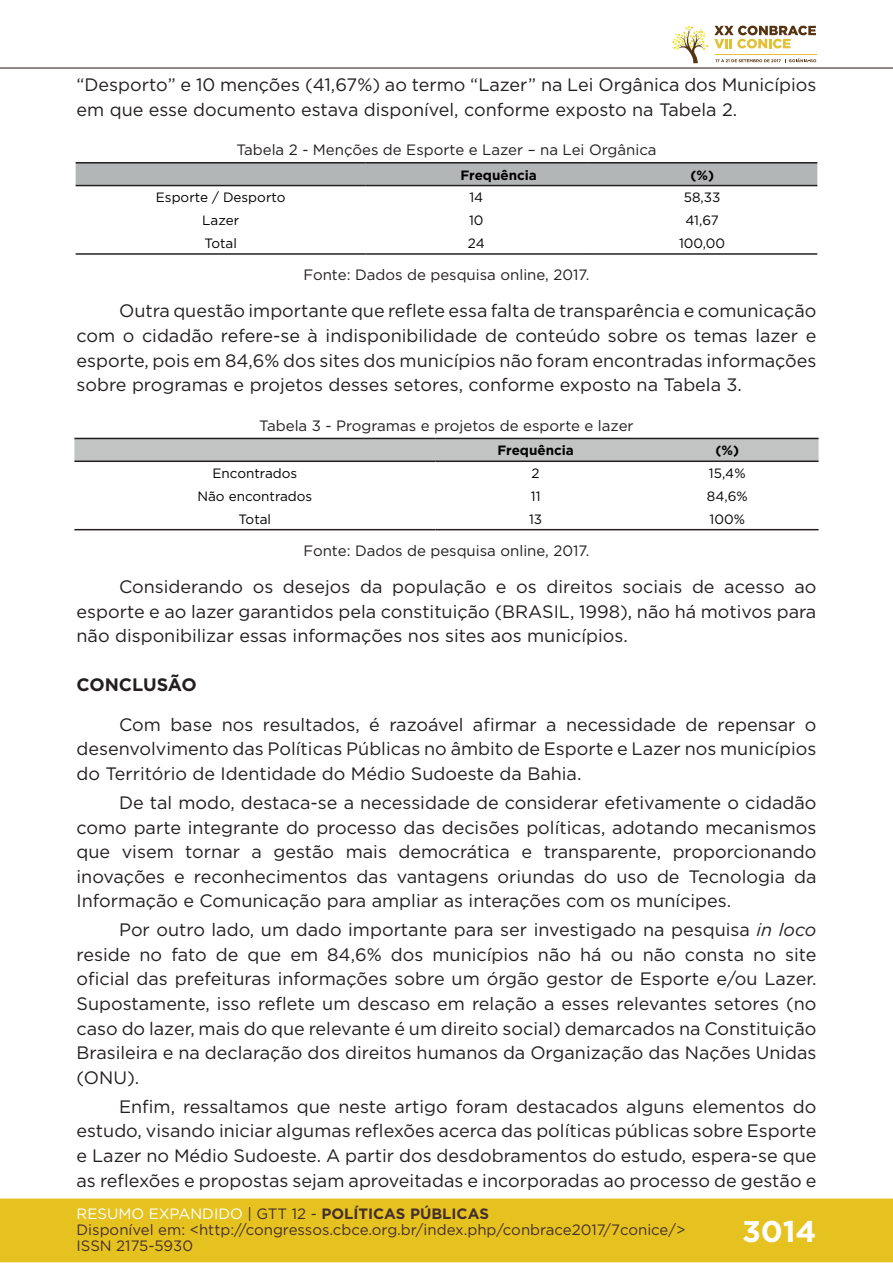
<style>
.page{position:relative;width:893px;height:1263px;background:#fff}
.page>*{position:absolute;margin:0;border:0;box-sizing:border-box;transform-origin:0 0}
.t1{font:700 30px "Gotham";color:#fff}
.t2{font:18px/24.6px "Gotham";color:#231f20;text-align:justify}
.t3{font:700 18px "Gotham";letter-spacing:-.01em;color:#231f20}
.t4{font:15px "Gotham";color:#231f20}
.t5{font:15px/16px "Gotham";color:#462f2a}
.t6{font:13.5px "Gotham";color:#000001}
.t7{font:700 13.5px "Gotham";color:#000001}
.s1{font-style:italic}
.s2{color:#fff}
.s3{color:#442f2a}
.s4{font-weight:700;color:#442f2a}
</style>
<div class="page">
<div style="left:0;top:1198px;width:893px;height:64px;background:#e6c221;border:2px solid #e6c221"></div>
<hr style="left:0;top:67px;width:893px;height:2px;background:#442f2a">
<svg style="left:672px;top:26px;width:144px;height:37px"></svg>
<svg style="left:76px;top:163px;width:741px;height:22px;background:#adb1b1"></svg>
<hr style="left:76px;top:162px;width:290px;height:1px;background:#231f20">
<hr style="left:366px;top:162px;width:221px;height:1px;background:#231f20">
<hr style="left:587px;top:162px;width:230px;height:1px;background:#231f20">
<hr style="left:76px;top:185px;width:290px;height:1px;background:#231f20">
<hr style="left:366px;top:185px;width:221px;height:1px;background:#231f20">
<hr style="left:587px;top:185px;width:230px;height:1px;background:#231f20">
<hr style="left:76px;top:253px;width:290px;height:2px;background:#231f20">
<hr style="left:366px;top:253px;width:221px;height:2px;background:#231f20">
<hr style="left:587px;top:253px;width:230px;height:2px;background:#231f20">
<div style="left:74px;top:439px;width:744px;height:21px;background:#c2c3c3"></div>
<hr style="left:74px;top:438px;width:361px;height:1px;background:#231f20">
<hr style="left:435px;top:438px;width:201px;height:1px;background:#231f20">
<hr style="left:636px;top:438px;width:182px;height:1px;background:#231f20">
<hr style="left:74px;top:460px;width:361px;height:2px;background:#231f20">
<hr style="left:435px;top:460px;width:201px;height:2px;background:#231f20">
<hr style="left:636px;top:460px;width:182px;height:2px;background:#231f20">
<hr style="left:74px;top:529px;width:361px;height:1px;background:#231f20">
<hr style="left:435px;top:529px;width:201px;height:1px;background:#231f20">
<hr style="left:636px;top:529px;width:182px;height:1px;background:#231f20">
<p class="t2" style="left:77px;top:72px;width:741px">“Desporto” e 10 menções (41,67%) ao termo “Lazer” na Lei Orgânica dos Municípios em que esse documento estava disponível, conforme exposto na Tabela 2.</p>
<p class="t4" style="left:236px;top:140px;width:422px">Tabela 2 - Menções de Esporte e Lazer – na Lei Orgânica</p>
<p class="t7" style="left:460px;top:166px;width:78px">Frequência</p>
<p class="t7" style="left:690px;top:166px;width:25px">(%)</p>
<p class="t6" style="left:156px;top:189px;width:131px">Esporte / Desporto</p>
<p class="t6" style="left:469px;top:189px;width:15px">14</p>
<p class="t6" style="left:684px;top:189px;width:38px">58,33</p>
<p class="t6" style="left:202px;top:212px;width:38px">Lazer</p>
<p class="t6" style="left:469px;top:212px;width:16px">10</p>
<p class="t6" style="left:685px;top:212px;width:35px">41,67</p>
<p class="t6" style="left:204px;top:235px;width:34px">Total</p>
<p class="t6" style="left:468px;top:235px;width:18px">24</p>
<p class="t6" style="left:679px;top:235px;width:48px">100,00</p>
<p class="t4" style="left:303px;top:265px;width:288px">Fonte: Dados de pesquisa online, 2017.</p>
<p class="t2" style="left:77px;top:298px;width:741px;text-indent:43px">Outra questão importante que reflete essa falta de transparência e comunicação com o cidadão refere-se à indisponibilidade de conteúdo sobre os temas lazer e esporte, pois em 84,6% dos sites dos municípios não foram encontradas informações sobre programas e projetos desses setores, conforme exposto na Tabela 3.</p>
<p class="t4" style="left:259px;top:416px;width:376px">Tabela 3 - Programas e projetos de esporte e lazer</p>
<p class="t7" style="left:497px;top:441px;width:78px">Frequência</p>
<p class="t7" style="left:715px;top:441px;width:25px">(%)</p>
<p class="t6" style="left:213px;top:465px;width:86px">Encontrados</p>
<p class="t6" style="left:532px;top:465px;width:10px">2</p>
<p class="t6" style="left:709px;top:465px;width:38px">15,4%</p>
<p class="t6" style="left:197px;top:487px;width:116px">Não encontrados</p>
<p class="t6" style="left:531px;top:487px;width:11px">11</p>
<p class="t6" style="left:707px;top:487px;width:42px">84,6%</p>
<p class="t6" style="left:239px;top:510px;width:34px">Total</p>
<p class="t6" style="left:529px;top:510px;width:15px">13</p>
<p class="t6" style="left:710px;top:510px;width:37px">100%</p>
<p class="t4" style="left:303px;top:541px;width:288px">Fonte: Dados de pesquisa online, 2017.</p>
<p class="t2" style="left:77px;top:574px;width:741px;text-indent:43px">Considerando os desejos da população e os direitos sociais de acesso ao esporte e ao lazer garantidos pela constituição (BRASIL, 1998), não há motivos para não disponibilizar essas informações nos sites aos municípios.</p>
<p class="t3" style="left:77px;top:673px;width:122px">CONCLUSÃO</p>
<p class="t2" style="left:77px;top:712px;width:741px;text-indent:43px">Com base nos resultados, é razoável afirmar a necessidade de repensar o desenvolvimento das Políticas Públicas no âmbito de Esporte e Lazer nos municípios do Território de Identidade do Médio Sudoeste da Bahia.</p>
<p class="t2" style="left:77px;top:790px;width:741px;text-indent:43px">De tal modo, destaca-se a necessidade de considerar efetivamente o cidadão como parte integrante do processo das decisões políticas, adotando mecanismos que visem tornar a gestão mais democrática e transparente, proporcionando inovações e reconhecimentos das vantagens oriundas do uso de Tecnologia da Informação e Comunicação para ampliar as interações com os munícipes.</p>
<p class="t2" style="left:77px;top:917px;width:741px;text-indent:43px">Por outro lado, um dado importante para ser investigado na pesquisa <span class="s1">in loco </span>reside no fato de que em 84,6% dos municípios não há ou não consta no site oficial das prefeituras informações sobre um órgão gestor de Esporte e/ou Lazer.<br>Supostamente, isso reflete um descaso em relação a esses relevantes setores (no caso do lazer, mais do que relevante é um direito social) demarcados na Constituição Brasileira e na declaração dos direitos humanos da Organização das Nações Unidas (ONU).</p>
<p class="t2" style="left:77px;top:1094px;width:741px;text-indent:43px">Enfim, ressaltamos que neste artigo foram destacados alguns elementos do estudo, visando iniciar algumas reflexões acerca das políticas públicas sobre Esporte e Lazer no Médio Sudoeste. A partir dos desdobramentos do estudo, espera-se que as reflexões e propostas sejam aproveitadas e incorporadas ao processo de gestão e</p>
<p class="t5" style="left:77px;top:1205px;width:610px"><span class="s2">RESUMO EXPANDIDO</span> <span class="s3">| GTT 12 -</span> <span class="s4">POLÍTICAS PÚBLICAS<br></span>Disponível em: &lt;http://congressos.cbce.org.br/index.php/conbrace2017/7conice/&gt;<br>ISSN 2175-5930</p>
<h1 class="t1" style="left:742px;top:1212px;width:76px">3014</h1>
</div>
